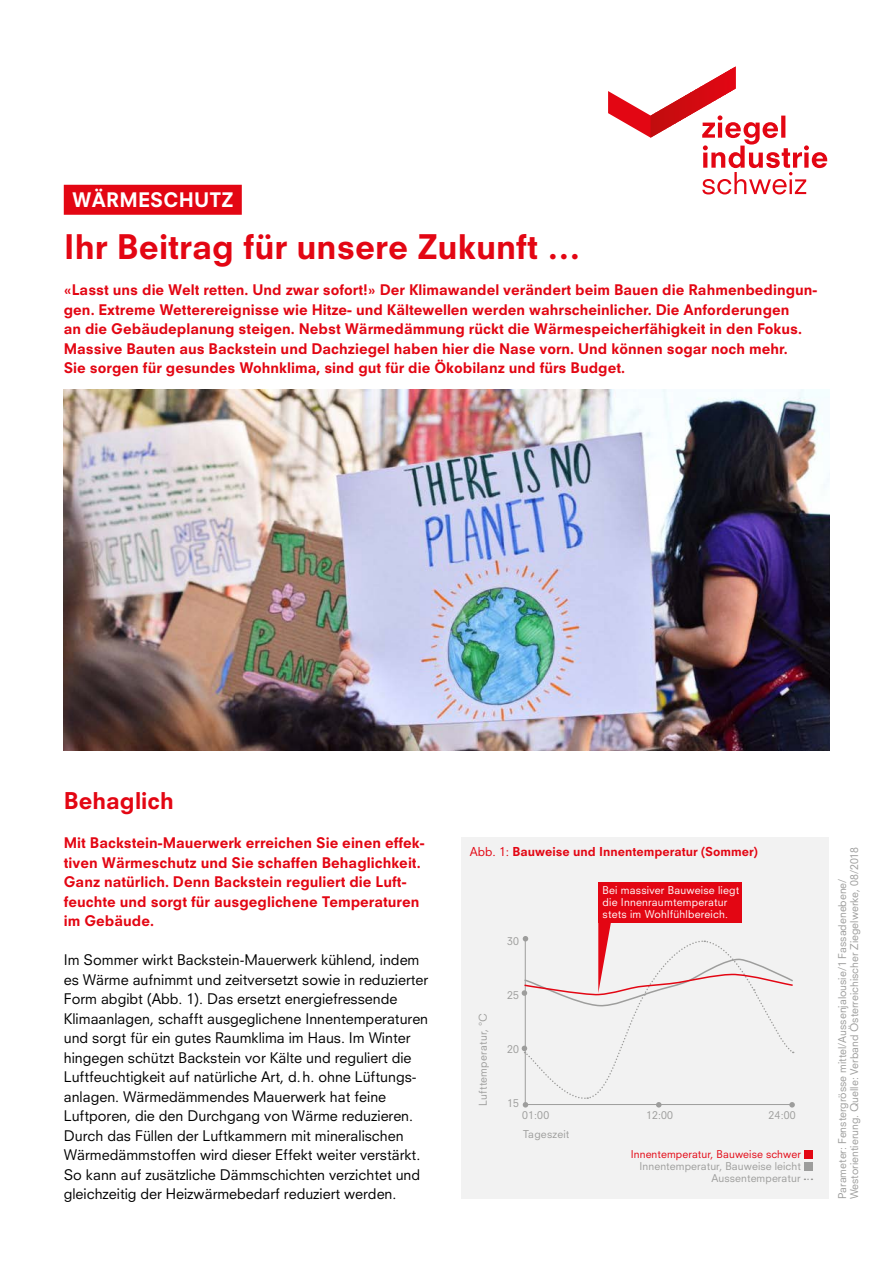
<style>
.page{position:relative;width:893px;height:1263px;background:#fff}
.page>*{position:absolute;margin:0;border:0;box-sizing:border-box;transform-origin:0 0}
.t1{font:800 33px "Neuzeit S";color:#e30613}
.t2{font:800 22.5px "Neuzeit S";color:#e30613}
.t3{font:800 19.5px "Neuzeit S";letter-spacing:.01em;color:#fff}
.t4{font:800 14.25px/19.5px "Neuzeit S";color:#e30613}
.t5{font:14.25px/19.5px "Neuzeit S";color:#000}
.t6{font:800 12px "Neuzeit S";color:#e30613}
.t7{font:10.5px/12px "Neuzeit S";color:#9d9d9c;text-align:right}
.t8{font:10.5px/12px "Neuzeit S";letter-spacing:.02em;color:#fff}
.t9{font:10.5px "Neuzeit S";letter-spacing:.01em;color:#e30613}
.t10{font:10.5px "Neuzeit S";letter-spacing:.02em;color:#9d9d9c}
.s1{font-weight:400}
</style>
<div class="page">
<svg style="left:608px;top:91px;width:219px;height:103px"></svg>
<hr style="left:651px;top:66px;width:1px;height:72px;background:#c00d0e">
<hr style="left:652px;top:66px;width:2px;height:72px;background:#c10d0e">
<hr style="left:654px;top:66px;width:2px;height:72px;background:#c20d0e">
<hr style="left:656px;top:66px;width:1px;height:72px;background:#c20d0e">
<hr style="left:657px;top:66px;width:2px;height:72px;background:#c30d0e">
<hr style="left:659px;top:66px;width:2px;height:72px;background:#c40d0e">
<hr style="left:661px;top:66px;width:1px;height:72px;background:#c50c0e">
<hr style="left:662px;top:66px;width:2px;height:72px;background:#c50c0e">
<hr style="left:664px;top:66px;width:2px;height:72px;background:#c60c0f">
<hr style="left:666px;top:66px;width:1px;height:72px;background:#c70c0f">
<hr style="left:667px;top:66px;width:2px;height:72px;background:#c70c0f">
<hr style="left:669px;top:66px;width:2px;height:72px;background:#c80c0f">
<hr style="left:671px;top:66px;width:1px;height:72px;background:#c90c0f">
<hr style="left:672px;top:66px;width:2px;height:72px;background:#c90c0f">
<hr style="left:674px;top:66px;width:2px;height:72px;background:#ca0b0f">
<hr style="left:676px;top:66px;width:1px;height:72px;background:#cb0b0f">
<hr style="left:677px;top:66px;width:2px;height:72px;background:#cb0b0f">
<hr style="left:679px;top:66px;width:2px;height:72px;background:#cc0b10">
<hr style="left:681px;top:66px;width:1px;height:72px;background:#cd0b10">
<hr style="left:682px;top:66px;width:2px;height:72px;background:#ce0b10">
<hr style="left:684px;top:66px;width:2px;height:72px;background:#ce0b10">
<hr style="left:686px;top:66px;width:1px;height:72px;background:#cf0b10">
<hr style="left:687px;top:66px;width:2px;height:72px;background:#d00a10">
<hr style="left:689px;top:66px;width:2px;height:72px;background:#d00a10">
<hr style="left:691px;top:66px;width:1px;height:72px;background:#d10a10">
<hr style="left:692px;top:66px;width:2px;height:72px;background:#d20a11">
<hr style="left:694px;top:66px;width:2px;height:72px;background:#d20a11">
<hr style="left:696px;top:66px;width:1px;height:72px;background:#d30a11">
<hr style="left:697px;top:66px;width:2px;height:72px;background:#d40a11">
<hr style="left:699px;top:66px;width:2px;height:72px;background:#d40911">
<hr style="left:701px;top:66px;width:1px;height:72px;background:#d50911">
<hr style="left:702px;top:66px;width:2px;height:72px;background:#d60911">
<hr style="left:704px;top:66px;width:2px;height:72px;background:#d70911">
<hr style="left:706px;top:66px;width:1px;height:72px;background:#d70912">
<hr style="left:707px;top:66px;width:2px;height:72px;background:#d80912">
<hr style="left:709px;top:66px;width:2px;height:72px;background:#d90812">
<hr style="left:711px;top:66px;width:1px;height:72px;background:#da0812">
<hr style="left:712px;top:66px;width:2px;height:72px;background:#da0812">
<hr style="left:714px;top:66px;width:2px;height:72px;background:#db0812">
<hr style="left:716px;top:66px;width:1px;height:72px;background:#dc0812">
<hr style="left:717px;top:66px;width:2px;height:72px;background:#dc0812">
<hr style="left:719px;top:66px;width:2px;height:72px;background:#dd0712">
<hr style="left:721px;top:66px;width:1px;height:72px;background:#de0713">
<hr style="left:722px;top:66px;width:2px;height:72px;background:#de0713">
<hr style="left:724px;top:66px;width:2px;height:72px;background:#df0713">
<hr style="left:726px;top:66px;width:1px;height:72px;background:#e00713">
<hr style="left:727px;top:66px;width:2px;height:72px;background:#e00613">
<hr style="left:729px;top:66px;width:2px;height:72px;background:#e10613">
<hr style="left:731px;top:66px;width:1px;height:72px;background:#e20613">
<hr style="left:732px;top:66px;width:2px;height:72px;background:#e20613">
<hr style="left:734px;top:66px;width:2px;height:72px;background:#e30613">
<div style="left:64px;top:185px;width:178px;height:30px;background:#e30613"></div>
<img style="left:64px;top:389px;width:765px;height:361px">
<div style="left:461px;top:838px;width:368px;height:361px;background:#f2f2f2"></div>
<div style="left:804px;top:1150px;width:8px;height:8px;background:#e30613"></div>
<div style="left:804px;top:1162px;width:8px;height:8px;background:#9d9d9c"></div>
<div style="left:598px;top:882px;width:144px;height:41px;background:#e30613"></div>
<svg style="left:522px;top:923px;width:273px;height:184px"></svg>
<h3 class="t3" style="left:72px;top:188px;width:163px">WÄRMESCHUTZ</h3>
<h1 class="t1" style="left:64px;top:226px;width:518px">Ihr Beitrag für unsere Zukunft …</h1>
<p class="t4" style="left:64px;top:280px;width:755px">«Lasst uns die Welt retten. Und zwar sofort!» Der Klimawandel verändert beim Bauen die Rahmenbedingun&shy;gen. Extreme Wetterereignisse wie Hitze- und Kältewellen werden wahrscheinlicher. Die Anforderungen<br>an die Gebäudeplanung steigen. Nebst Wärmedämmung rückt die Wärmespeicherfähigkeit in den Fokus.<br>Massive Bauten aus Backstein und Dachziegel haben hier die Nase vorn. Und können sogar noch mehr.<br>Sie sorgen für gesundes Wohnklima, sind gut für die Ökobilanz und fürs Budget.</p>
<h2 class="t2" style="left:64px;top:787px;width:111px">Behaglich</h2>
<p class="t4" style="left:64px;top:833px;width:362px">Mit Backstein-Mauerwerk erreichen Sie einen effek&shy;tiven Wärmeschutz und Sie schaffen Behaglichkeit.<br>Ganz natürlich. Denn Backstein reguliert die Luft&shy;feuchte und sorgt für ausgeglichene Temperaturen im Gebäude.</p>
<p class="t5" style="left:64px;top:950px;width:366px">Im Sommer wirkt Backstein-Mauerwerk kühlend, indem es Wärme aufnimmt und zeitversetzt sowie in reduzierter Form abgibt (Abb. 1). Das ersetzt energiefressende Klimaanlagen, schafft ausgeglichene Innentemperaturen und sorgt für ein gutes Raumklima im Haus. Im Winter hingegen schützt Backstein vor Kälte und reguliert die Luftfeuchtigkeit auf natürliche Art, d.h. ohne Lüftungs&shy;anlagen. Wärmedämmendes Mauerwerk hat feine Luftporen, die den Durchgang von Wärme reduzieren.<br>Durch das Füllen der Luftkammern mit mineralischen Wärmedämmstoffen wird dieser Effekt weiter verstärkt.<br>So kann auf zusätzliche Dämmschichten verzichtet und gleichzeitig der Heizwärmebedarf reduziert werden.</p>
<p class="t6" style="left:470px;top:844px;width:289px"><span class="s1">Abb. 1:</span> Bauweise und Innentemperatur (Sommer)</p>
<p class="t7" style="left:507px;top:934px;width:13px">30</p>
<p class="t10" style="left:477px;top:1106px;width:95px;rotate:-90deg">Lufttemperatur, °C</p>
<p class="t7" style="left:507px;top:989px;width:13px">25</p>
<p class="t7" style="left:507px;top:1043px;width:13px">20</p>
<p class="t7" style="left:507px;top:1097px;width:13px">15</p>
<p class="t7" style="left:522px;top:1109px;width:29px">01:00</p>
<p class="t10" style="left:523px;top:1127px;width:48px">Tageszeit</p>
<p class="t8" style="left:603px;top:884px;width:138px">Bei massiver Bauweise liegt die Innenraumtemperatur stets im Wohlfühlbereich.</p>
<p class="t7" style="left:646px;top:1109px;width:29px">12:00</p>
<p class="t7" style="left:769px;top:1109px;width:29px">24:00</p>
<p class="t9" style="left:631px;top:1148px;width:172px">Innentemperatur, Bauweise schwer</p>
<p class="t7" style="left:639px;top:1160px;width:163px">Innentemperatur, Bauweise leicht<br>Aussentemperatur</p>
<p class="t7" style="left:836px;top:1199px;width:354px;text-align:left;rotate:-90deg">Parameter: Fenstergrösse mittel/Aussenjalousie/1 Fassadenebene/<br>Westorientierung. Quelle: Verband Österreichischer Ziegelwerke, 08/2018</p>
</div>
